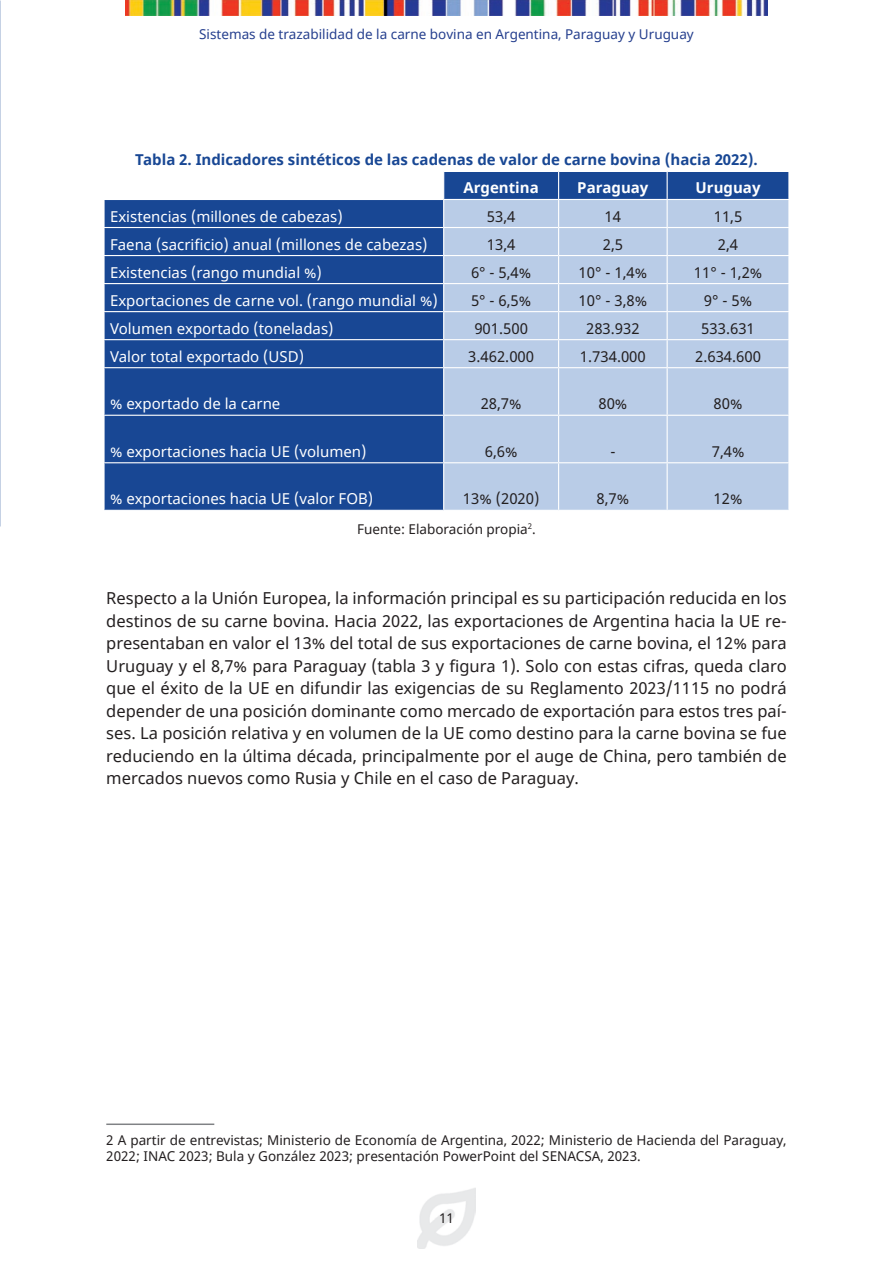
<style>
.page{position:relative;width:893px;height:1263px;background:#fff}
.page>*{position:absolute;margin:0;border:0;box-sizing:border-box;transform-origin:0 0}
.t1{font:16.5px/22.5px "Noto Sans";color:#231f20;text-align:justify}
.t2{font:15px "Noto Sans";color:#fff}
.t3{font:15px "Noto Sans";color:#231f20}
.t4{font:700 15px "Noto Sans";color:#184794}
.t5{font:700 15px "Noto Sans";color:#fff}
.t6{font:13.5px/16.2px "Noto Sans";color:#231f20}
.t7{font:13.5px "Noto Sans";color:#253f8e}
</style>
<div class="page">
<img style="left:125px;top:0;width:643px;height:15px">
<img style="left:417px;top:1188px;width:59px;height:61px">
<svg style="left:105px;top:172px;width:683px;height:338px;background:#2a569c"></svg>
<div style="left:444px;top:200px;width:344px;height:310px;background:#b9cce7"></div>
<hr style="left:444px;top:199px;width:115px;height:1px;background:#fff">
<hr style="left:559px;top:199px;width:108px;height:1px;background:#fff">
<hr style="left:667px;top:199px;width:122px;height:1px;background:#fff">
<hr style="left:444px;top:227px;width:115px;height:1px;background:#fff">
<hr style="left:559px;top:227px;width:108px;height:1px;background:#fff">
<hr style="left:667px;top:227px;width:122px;height:1px;background:#fff">
<hr style="left:444px;top:255px;width:115px;height:1px;background:#fff">
<hr style="left:559px;top:255px;width:108px;height:1px;background:#fff">
<hr style="left:667px;top:255px;width:122px;height:1px;background:#fff">
<hr style="left:444px;top:283px;width:115px;height:1px;background:#fff">
<hr style="left:559px;top:283px;width:108px;height:1px;background:#fff">
<hr style="left:667px;top:283px;width:122px;height:1px;background:#fff">
<hr style="left:444px;top:311px;width:115px;height:1px;background:#fff">
<hr style="left:559px;top:311px;width:108px;height:1px;background:#fff">
<hr style="left:667px;top:311px;width:122px;height:1px;background:#fff">
<hr style="left:444px;top:339px;width:115px;height:1px;background:#fff">
<hr style="left:559px;top:339px;width:108px;height:1px;background:#fff">
<svg style="left:558px;top:172px;width:1px;height:195px"></svg>
<hr style="left:667px;top:339px;width:122px;height:1px;background:#fff">
<svg style="left:667px;top:172px;width:1px;height:195px"></svg>
<svg style="left:788px;top:172px;width:1px;height:195px"></svg>
<hr style="left:444px;top:367px;width:115px;height:1px;background:#fff">
<hr style="left:559px;top:367px;width:108px;height:1px;background:#fff">
<hr style="left:558px;top:368px;width:1px;height:47px;background:#fff">
<hr style="left:667px;top:367px;width:122px;height:1px;background:#fff">
<hr style="left:667px;top:368px;width:1px;height:47px;background:#fff">
<hr style="left:444px;top:415px;width:115px;height:1px;background:#fff">
<hr style="left:559px;top:415px;width:108px;height:1px;background:#fff">
<hr style="left:558px;top:416px;width:1px;height:46px;background:#fff">
<hr style="left:667px;top:415px;width:122px;height:1px;background:#fff">
<hr style="left:667px;top:416px;width:1px;height:46px;background:#fff">
<hr style="left:444px;top:462px;width:115px;height:1px;background:#fff">
<hr style="left:559px;top:462px;width:108px;height:1px;background:#fff">
<hr style="left:558px;top:463px;width:1px;height:47px;background:#fff">
<hr style="left:667px;top:462px;width:122px;height:1px;background:#fff">
<hr style="left:667px;top:463px;width:1px;height:47px;background:#fff">
<hr style="left:103px;top:199px;width:341px;height:1px;background:#fff">
<hr style="left:103px;top:227px;width:341px;height:1px;background:#fff">
<hr style="left:103px;top:255px;width:341px;height:1px;background:#fff">
<hr style="left:103px;top:283px;width:341px;height:1px;background:#fff">
<hr style="left:103px;top:311px;width:341px;height:1px;background:#fff">
<hr style="left:103px;top:339px;width:341px;height:1px;background:#fff">
<svg style="left:443px;top:172px;width:1px;height:195px"></svg>
<hr style="left:103px;top:367px;width:341px;height:1px;background:#fff">
<hr style="left:443px;top:368px;width:1px;height:47px;background:#fff">
<hr style="left:103px;top:415px;width:341px;height:1px;background:#fff">
<hr style="left:443px;top:416px;width:1px;height:46px;background:#fff">
<hr style="left:103px;top:462px;width:341px;height:1px;background:#fff">
<hr style="left:443px;top:463px;width:1px;height:47px;background:#fff">
<hr style="left:106px;top:1123px;width:108px;height:2px;background:#808285">
<p class="t7" style="left:199px;top:25px;width:496px">Sistemas de trazabilidad de la carne bovina en Argentina, Paraguay y Uruguay</p>
<p class="t4" style="left:135px;top:149px;width:624px">Tabla 2. Indicadores sintéticos de las cadenas de valor de carne bovina (hacia 2022).</p>
<p class="t5" style="left:463px;top:177px;width:77px">Argentina</p>
<p class="t5" style="left:577px;top:177px;width:73px">Paraguay</p>
<p class="t5" style="left:696px;top:177px;width:66px">Uruguay</p>
<p class="t2" style="left:110px;top:206px;width:234px">Existencias (millones de cabezas)</p>
<p class="t3" style="left:487px;top:206px;width:30px">53,4</p>
<p class="t3" style="left:605px;top:206px;width:18px">14</p>
<p class="t3" style="left:714px;top:206px;width:30px">11,5</p>
<p class="t2" style="left:110px;top:234px;width:319px">Faena (sacrificio) anual (millones de cabezas)</p>
<p class="t3" style="left:487px;top:234px;width:30px">13,4</p>
<p class="t3" style="left:603px;top:234px;width:22px">2,5</p>
<p class="t3" style="left:718px;top:234px;width:22px">2,4</p>
<p class="t2" style="left:110px;top:262px;width:213px">Existencias (rango mundial %)</p>
<p class="t3" style="left:471px;top:262px;width:62px">6° - 5,4%</p>
<p class="t3" style="left:579px;top:262px;width:70px">10° - 1,4%</p>
<p class="t3" style="left:694px;top:262px;width:70px">11° - 1,2%</p>
<p class="t2" style="left:110px;top:290px;width:329px">Exportaciones de carne vol. (rango mundial %)</p>
<p class="t3" style="left:471px;top:290px;width:62px">5° - 6,5%</p>
<p class="t3" style="left:579px;top:290px;width:70px">10° - 3,8%</p>
<p class="t3" style="left:704px;top:290px;width:50px">9° - 5%</p>
<p class="t2" style="left:110px;top:318px;width:225px">Volumen exportado (toneladas)</p>
<p class="t3" style="left:474px;top:318px;width:55px">901.500</p>
<p class="t3" style="left:586px;top:318px;width:55px">283.932</p>
<p class="t3" style="left:701px;top:318px;width:55px">533.631</p>
<p class="t2" style="left:110px;top:346px;width:195px">Valor total exportado (USD)</p>
<p class="t3" style="left:468px;top:346px;width:67px">3.462.000</p>
<p class="t3" style="left:580px;top:346px;width:67px">1.734.000</p>
<p class="t3" style="left:695px;top:346px;width:67px">2.634.600</p>
<p class="t2" style="left:110px;top:393px;width:172px">% exportado de la carne</p>
<p class="t3" style="left:481px;top:393px;width:42px">28,7%</p>
<p class="t3" style="left:598px;top:393px;width:30px">80%</p>
<p class="t3" style="left:714px;top:393px;width:30px">80%</p>
<p class="t2" style="left:110px;top:441px;width:258px">% exportaciones hacia UE (volumen)</p>
<p class="t3" style="left:485px;top:441px;width:34px">6,6%</p>
<p class="t3" style="left:610px;top:441px;width:7px">-</p>
<p class="t3" style="left:712px;top:441px;width:34px">7,4%</p>
<p class="t2" style="left:110px;top:489px;width:265px">% exportaciones hacia UE (valor FOB)</p>
<p class="t3" style="left:463px;top:489px;width:78px">13% (2020)</p>
<p class="t3" style="left:597px;top:489px;width:34px">8,7%</p>
<p class="t3" style="left:714px;top:489px;width:30px">12%</p>
<p class="t6" style="left:357px;top:521px;width:180px">Fuente: Elaboración propia<sup>2</sup>.</p>
<p class="t1" style="left:106px;top:588px;width:682px">Respecto a la Unión Europea, la información principal es su participación reducida en los destinos de su carne bovina. Hacia 2022, las exportaciones de Argentina hacia la UE re&shy;presentaban en valor el 13% del total de sus exportaciones de carne bovina, el 12% para Uruguay y el 8,7% para Paraguay (tabla 3 y figura 1). Solo con estas cifras, queda claro que el éxito de la UE en difundir las exigencias de su Reglamento 2023/1115 no podrá depender de una posición dominante como mercado de exportación para estos tres paí&shy;ses. La posición relativa y en volumen de la UE como destino para la carne bovina se fue reduciendo en la última década, principalmente por el auge de China, pero también de mercados nuevos como Rusia y Chile en el caso de Paraguay.</p>
<p class="t6" style="left:106px;top:1132px;width:682px">2 A partir de entrevistas; Ministerio de Economía de Argentina, 2022; Ministerio de Hacienda del Paraguay,<br>2022; INAC 2023; Bula y González 2023; presentación PowerPoint del SENACSA, 2023.</p>
<p class="t6" style="left:439px;top:1210px;width:16px">11</p>
</div>
